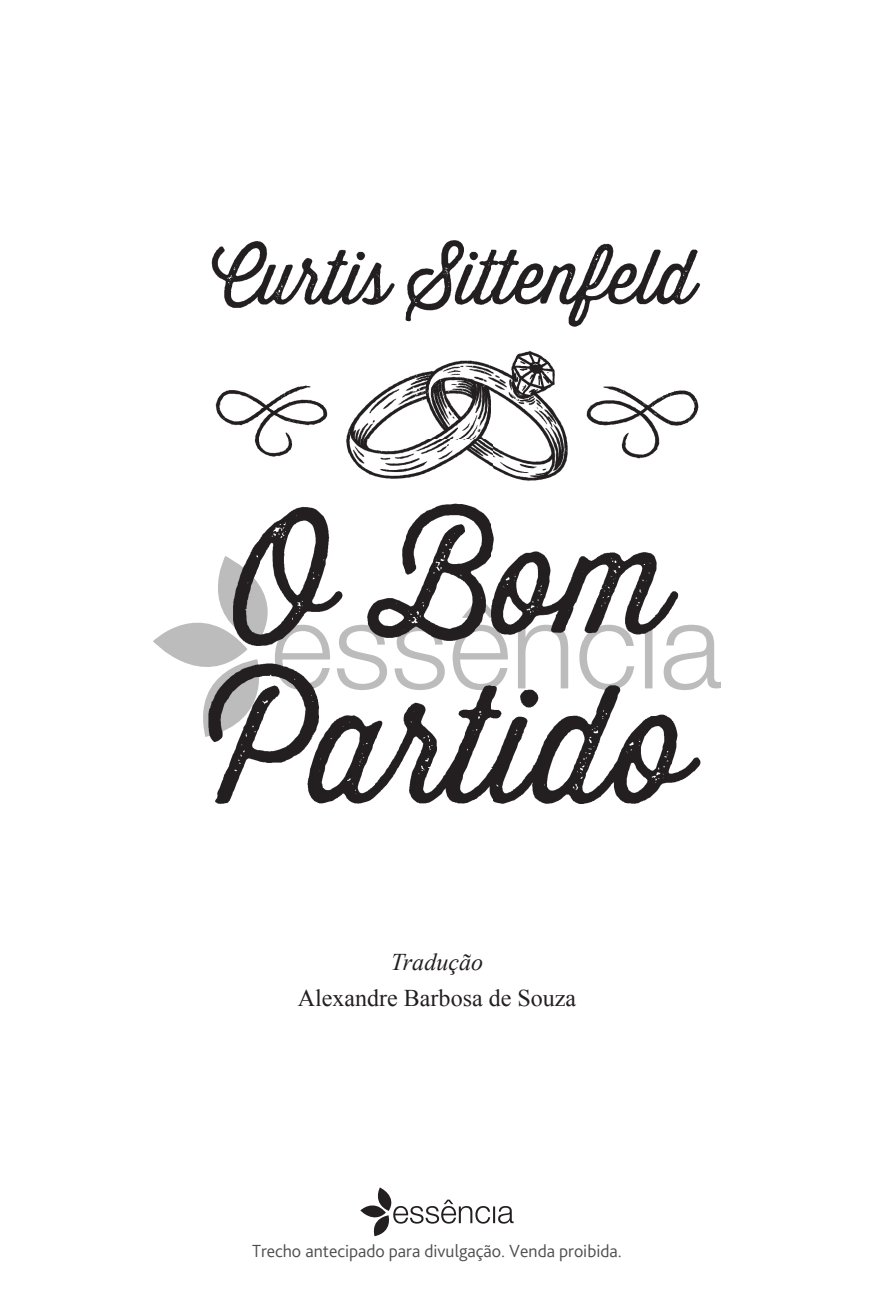
<style>
.page{position:relative;width:874px;height:1293px;background:#fff}
.page>*{position:absolute;margin:0;border:0;box-sizing:border-box;transform-origin:0 0}
.t1{font:24px "Times New Roman";color:#231f20}
.t2{font:italic 24px "Times New Roman";color:#231f20}
.t3{font:300 18px "Bliss Pro";color:#4d4d4d}
</style>
<div class="page">
<svg style="left:360px;top:1187px;width:153px;height:49px"></svg>
<img style="left:210px;top:240px;width:511px;height:564px">
<svg style="left:153px;top:556px;width:567px;height:181px"></svg>
<h1 class="t2" style="left:391px;top:945px;width:94px">Tradução</h1>
<h1 class="t1" style="left:298px;top:982px;width:279px">Alexandre Barbosa de Souza</h1>
<p class="t3" style="left:252px;top:1240px;width:371px">Trecho antecipado para divulgação. Venda proibida.</p>
</div>
